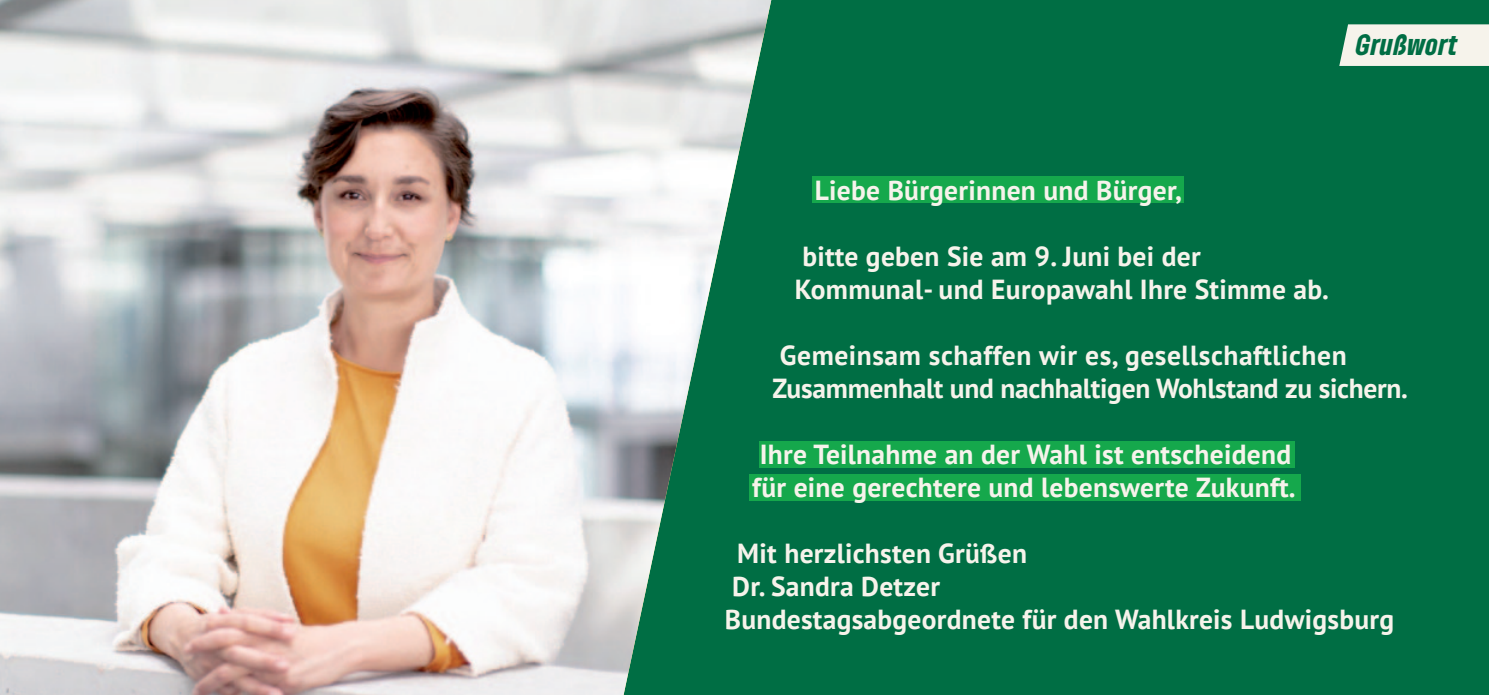
<style>
.page{position:relative;width:1489px;height:695px;background:#fff}
.page>*{position:absolute;margin:0;border:0;box-sizing:border-box;transform-origin:0 0}
.t1{font:700 27.5px/33px "PT Sans";letter-spacing:.01em;color:#f6f3eb}
.t2{font:700 27.5px/33px "PT Sans";letter-spacing:-.01em;color:#f6f3eb}
.t3{font:italic 900 condensed 27.5px "Gruene Type";letter-spacing:.02em;color:#006e44}
</style>
<div class="page">
<div style="left:0;top:0;width:1488px;height:694px;background:#006e44"></div>
<div style="left:759px;top:441px;width:535px;height:27px;background:#15a84c"></div>
<div style="left:748px;top:474px;width:552px;height:27px;background:#15a84c"></div>
<div style="left:812px;top:176px;width:371px;height:27px;background:#15a84c"></div>
<img style="left:0;top:0;width:771px;height:694px">
<svg style="left:1339px;top:24px;width:149px;height:42px;background:#ebede4"></svg>
<p class="t3" style="left:1356px;top:27px;width:103px">Grußwort</p>
<p class="t1" style="left:814px;top:173px;width:369px">Liebe Bürgerinnen und Bürger,</p>
<p class="t1" style="left:794px;top:239px;width:535px">bitte geben Sie am 9. Juni bei der<br>Kommunal- und Europawahl Ihre Stimme ab.</p>
<p class="t2" style="left:772px;top:338px;width:637px">Gemeinsam schaffen wir es, gesellschaftlichen<br>Zusammenhalt und nachhaltigen Wohlstand zu sichern.</p>
<p class="t1" style="left:752px;top:437px;width:545px">Ihre Teilnahme an der Wahl ist entscheidend für eine gerechtere und lebenswerte Zukunft.</p>
<p class="t1" style="left:724px;top:536px;width:671px;text-indent:13px">Mit herzlichsten Grüßen<br>Dr. Sandra Detzer<br>Bundestagsabgeordnete für den Wahlkreis Ludwigsburg</p>
</div>
